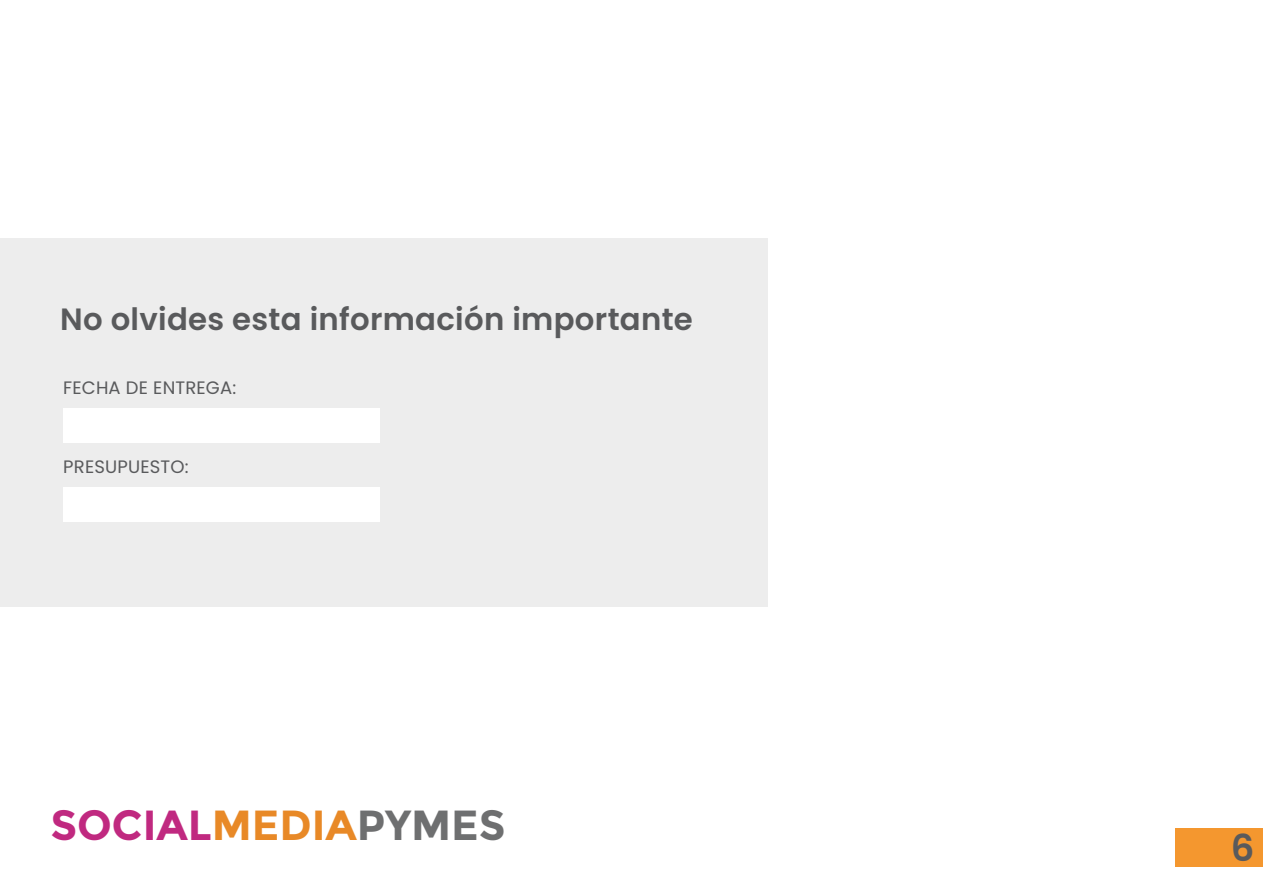
<style>
.page{position:relative;width:1263px;height:893px;background:#fff}
.page>*{position:absolute;margin:0;border:0;box-sizing:border-box;transform-origin:0 0}
.t1{font:700 42px "Montserrat";color:#c02980}
.t2{font:600 37.05px "Poppins";color:#595a5c}
.t3{font:600 30.75px "Poppins";letter-spacing:.01em;color:#595a5c}
.t4{font:18px "Poppins";letter-spacing:.01em;color:#595a5c}
.s1{color:#e88927}
.s2{color:#6e6f70}
</style>
<div class="page">
<div style="left:0;top:239px;width:768px;height:368px;background:#ededed"></div>
<div style="left:63px;top:408px;width:316px;height:35px;background:#fff"></div>
<div style="left:63px;top:487px;width:316px;height:34px;background:#fff"></div>
<div style="left:1175px;top:828px;width:87px;height:39px;background:#f4972f"></div>
<p class="t3" style="left:60px;top:301px;width:634px">No olvides esta información importante</p>
<p class="t4" style="left:63px;top:377px;width:175px">FECHA DE ENTREGA:</p>
<p class="t4" style="left:63px;top:456px;width:127px">PRESUPUESTO:</p>
<h1 class="t1" style="left:50px;top:801px;width:457px">SOCIAL<span class="s1">MEDIA</span><span class="s2">PYMES</span></h1>
<p class="t2" style="left:1231px;top:826px;width:25px">6</p>
</div>
